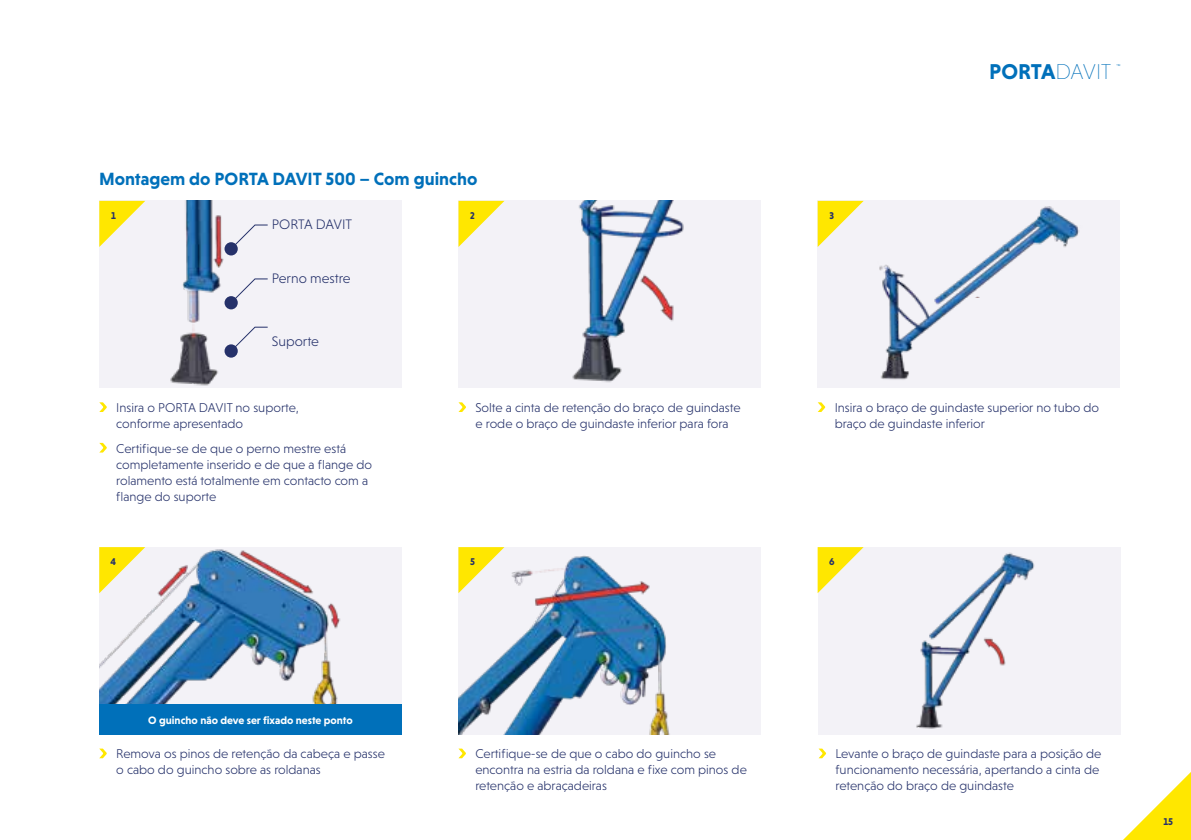
<style>
.page{position:relative;width:1191px;height:840px;background:#fff}
.page>*{position:absolute;margin:0;border:0;box-sizing:border-box;transform-origin:0 0}
.t1{font:700 21.8px "Niveau Grotesk";letter-spacing:-.005em;color:#0070ba}
.t2{font:700 18px "Niveau Grotesk";color:#0070ba}
.t3{font:300 14px "Niveau Grotesk";color:#25316a}
.t4{font:300 13px/16px "Niveau Grotesk";color:#25316a}
.t5{font:700 11px "Niveau Grotesk";color:#fff}
.t6{font:700 10px "Niveau Grotesk";color:#25316a}
.s1{font-weight:200}
</style>
<div class="page">
<svg style="left:99px;top:748px;width:8px;height:9px"></svg>
<svg style="left:458px;top:748px;width:8px;height:9px"></svg>
<div style="left:99px;top:547px;width:303px;height:186px;background:#f3f2f7"></div>
<img style="left:99px;top:549px;width:242px;height:155px">
<div style="left:458px;top:547px;width:303px;height:186px;background:#f3f2f7"></div>
<img style="left:458px;top:547px;width:211px;height:186px">
<svg style="left:99px;top:402px;width:8px;height:10px"></svg>
<svg style="left:99px;top:442px;width:8px;height:10px"></svg>
<svg style="left:458px;top:402px;width:8px;height:10px"></svg>
<svg style="left:817px;top:402px;width:8px;height:10px"></svg>
<div style="left:458px;top:201px;width:303px;height:187px;background:#f3f2f7"></div>
<img style="left:504px;top:201px;width:180px;height:182px">
<div style="left:817px;top:201px;width:303px;height:187px;background:#f3f2f7"></div>
<img style="left:863px;top:201px;width:216px;height:179px">
<div style="left:99px;top:201px;width:303px;height:187px;background:#f3f2f7"></div>
<img style="left:170px;top:201px;width:68px;height:185px">
<div style="left:224px;top:242px;width:14px;height:13px;background:#25316a;border-radius:50%"></div>
<svg style="left:230px;top:224px;width:38px;height:26px"></svg>
<div style="left:224px;top:296px;width:14px;height:13px;background:#25316a;border-radius:50%"></div>
<svg style="left:230px;top:278px;width:38px;height:26px"></svg>
<div style="left:224px;top:344px;width:14px;height:13px;background:#25316a;border-radius:50%"></div>
<svg style="left:230px;top:326px;width:38px;height:26px"></svg>
<svg style="left:458px;top:201px;width:46px;height:46px"></svg>
<svg style="left:817px;top:201px;width:46px;height:46px"></svg>
<svg style="left:99px;top:201px;width:46px;height:46px"></svg>
<div style="left:818px;top:547px;width:303px;height:186px;background:#f3f2f7"></div>
<img style="left:916px;top:552px;width:119px;height:177px">
<svg style="left:818px;top:748px;width:8px;height:9px"></svg>
<div style="left:966px;top:298px;width:91px;height:77px;background:#f3f2f7"></div>
<svg style="left:1124px;top:772px;width:67px;height:67px"></svg>
<div style="left:99px;top:704px;width:303px;height:30px;background:#0070ba"></div>
<svg style="left:99px;top:547px;width:46px;height:46px"></svg>
<svg style="left:458px;top:547px;width:46px;height:46px"></svg>
<svg style="left:817px;top:547px;width:46px;height:46px"></svg>
<h2 class="t2" style="left:99px;top:168px;width:380px">Montagem do PORTA DAVIT 500 – Com guincho</h2>
<p class="t6" style="left:111px;top:209px;width:6px">1</p>
<p class="t6" style="left:470px;top:209px;width:6px">2</p>
<p class="t6" style="left:829px;top:209px;width:6px">3</p>
<p class="t3" style="left:272px;top:216px;width:82px">PORTA DAVIT</p>
<p class="t3" style="left:272px;top:270px;width:80px">Perno mestre</p>
<p class="t3" style="left:272px;top:333px;width:49px">Suporte</p>
<h1 class="t1" style="left:989px;top:59px;width:123px">PORTA<span class="s1">DAVIT</span></h1>
<p class="t4" style="left:116px;top:399px;width:184px">Insira o PORTA DAVIT no suporte, conforme apresentado</p>
<p class="t4" style="left:116px;top:440px;width:257px">Certifique-se de que o perno mestre está completamente inserido e de que a flange do rolamento está totalmente em contacto com a flange do suporte</p>
<p class="t4" style="left:475px;top:399px;width:267px">Solte a cinta de retenção do braço de guindaste e rode o braço de guindaste inferior para fora</p>
<p class="t4" style="left:834px;top:399px;width:266px">Insira o braço de guindaste superior no tubo do braço de guindaste inferior</p>
<p class="t6" style="left:111px;top:555px;width:7px">4</p>
<p class="t6" style="left:470px;top:555px;width:6px">5</p>
<p class="t6" style="left:829px;top:555px;width:7px">6</p>
<p class="t5" style="left:148px;top:713px;width:206px">O guincho não deve ser fixado neste ponto</p>
<p class="t4" style="left:116px;top:745px;width:270px">Remova os pinos de retenção da cabeça e passe o cabo do guincho sobre as roldanas</p>
<p class="t4" style="left:475px;top:745px;width:273px">Certifique-se de que o cabo do guincho se encontra na estria da roldana e fixe com pinos de retenção e abraçadeiras</p>
<p class="t4" style="left:835px;top:745px;width:267px">Levante o braço de guindaste para a posição de funcionamento necessária, apertando a cinta de retenção do braço de guindaste</p>
<p class="t6" style="left:1163px;top:815px;width:11px">15</p>
</div>
